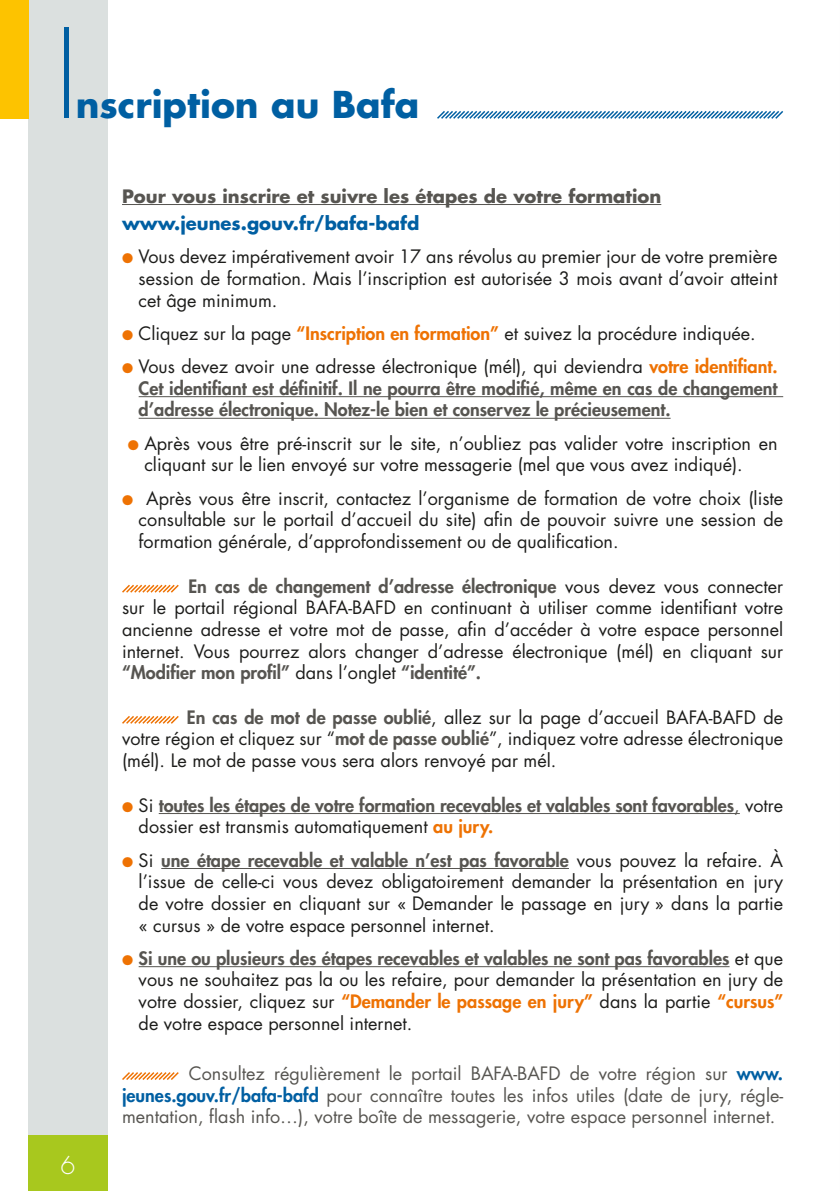
<style>
.page{position:relative;width:840px;height:1191px;background:#fff}
.page>*{position:absolute;margin:0;border:0;box-sizing:border-box;transform-origin:0 0}
.t1{font:300 120px "Futura Std";color:#005fa2;scale:.75 1}
.t2{font:700 36px "Futura Std";color:#005fa2}
.t3{font:300 24px "Futura Std";color:#fff}
.t4{font:18px/21.6px "Futura Std";color:#1d1d1b;text-align:justify}
.t5{font:800 18px/21.6px "Futura Std";color:#575551;text-align:justify}
.t6{font:18px/21.6px "Futura Std";color:#575551;text-align:justify}
.t7{font:700 18px "Futura Std";color:#575551}
.t8{font:700 18px "Futura Std";color:#005fa2}
.s1{color:#ee7203}
.s2{font-weight:800;color:#ee7203}
.s3{font-weight:400;color:#1d1d1b}
.s4{font-weight:800;color:#575551}
.s5{font-weight:400}
.s6{font-weight:800;color:#005fa2}
</style>
<div class="page">
<div style="left:28px;top:0;width:80px;height:1191px;background:#dbe0df"></div>
<div style="left:0;top:0;width:28px;height:119px;background:#fdc300"></div>
<div style="left:28px;top:1135px;width:80px;height:56px;background:#a8c81e"></div>
<hr style="left:122px;top:204px;width:539px;height:1px;background:#575551">
<hr style="left:139px;top:396px;width:643px;height:1px;background:#575551">
<hr style="left:139px;top:418px;width:531px;height:1px;background:#575551">
<hr style="left:159px;top:813px;width:580px;height:1px;background:#575551">
<hr style="left:161px;top:868px;width:407px;height:1px;background:#575551">
<hr style="left:139px;top:966px;width:590px;height:1px;background:#575551">
<svg style="left:122px;top:584px;width:57px;height:9px"></svg>
<svg style="left:122px;top:716px;width:57px;height:8px"></svg>
<svg style="left:122px;top:1072px;width:57px;height:8px"></svg>
<svg style="left:437px;top:111px;width:347px;height:8px"></svg>
<h1 class="t1" style="left:57px;top:1px;width:7px">I</h1>
<h2 class="t2" style="left:76px;top:81px;width:345px">nscription au Bafa</h2>
<p class="t7" style="left:122px;top:184px;width:540px">Pour vous inscrire et suivre les étapes de votre formation</p>
<p class="t8" style="left:122px;top:211px;width:299px">www.jeunes.gouv.fr/bafa-bafd</p>
<p class="t4" style="left:139px;top:246px;width:640px;text-indent:-17px"><span class="s1">●</span> Vous devez impérativement avoir 17 ans révolus au premier jour de votre première session de formation. Mais l’inscription est autorisée 3 mois avant d’avoir atteint cet âge minimum.</p>
<p class="t4" style="left:122px;top:323px;width:635px"><span class="s1">●</span> Cliquez sur la page <span class="s2">“Inscription en formation”</span> et suivez la procédure indiquée.</p>
<p class="t5" style="left:139px;top:356px;width:640px;text-indent:-17px"><span class="s1">●</span> <span class="s3">Vous devez avoir une adresse électronique (mél), qui deviendra</span> <span class="s1">votre identifiant.<br></span>Cet identifiant est définitif. Il ne pourra être modifié, même en cas de changement d’adresse électronique. Notez-le bien et conservez le précieusement.</p>
<p class="t4" style="left:144px;top:432px;width:634px;text-indent:-17px"><span class="s1">●</span> Après vous être pré-inscrit sur le site, n’oubliez pas valider votre inscription en cliquant sur le lien envoyé sur votre messagerie (mel que vous avez indiqué).</p>
<p class="t4" style="left:139px;top:487px;width:645px;text-indent:-17px"><span class="s1">●</span> Après vous être inscrit, contactez l’organisme de formation de votre choix (liste consultable sur le portail d’accueil du site) afin de pouvoir suivre une session de formation générale, d’approfondissement ou de qualification.</p>
<p class="t4" style="left:122px;top:575px;width:662px;text-indent:66px"><span class="s4">En cas de changement d’adresse électronique</span> vous devez vous connecter sur le portail régional BAFA-BAFD en continuant à utiliser comme identifiant votre ancienne adresse et votre mot de passe, afin d’accéder à votre espace personnel internet. Vous pourrez alors changer d’adresse électronique (mél) en cliquant sur <span class="s4">“Modifier mon profil”</span> dans l’onglet <span class="s4">“identité”.</span></p>
<p class="t4" style="left:122px;top:706px;width:662px;text-indent:65px"><span class="s4">En cas de mot de passe oublié</span>, allez sur la page d’accueil BAFA-BAFD de votre région et cliquez sur “<span class="s4">mot de passe oublié</span>”, indiquez votre adresse électronique (mél). Le mot de passe vous sera alors renvoyé par mél.</p>
<p class="t5" style="left:139px;top:794px;width:645px;text-indent:-17px"><span class="s1">●</span> <span class="s3">Si</span> toutes les étapes de votre formation recevables et valables sont favorables<span class="s5">,</span> <span class="s3">votre dossier est transmis automatiquement</span> <span class="s1">au jury.</span></p>
<p class="t4" style="left:139px;top:849px;width:645px;text-indent:-17px"><span class="s1">●</span> Si <span class="s4">une étape recevable et valable n’est pas favorable</span> vous pouvez la refaire. À l’issue de celle-ci vous devez obligatoirement demander la présentation en jury de votre dossier en cliquant sur « Demander le passage en jury » dans la partie « cursus » de votre espace personnel internet.</p>
<p class="t4" style="left:139px;top:947px;width:645px;text-indent:-17px"><span class="s1">●</span> <span class="s4">Si une ou plusieurs des étapes recevables et valables ne sont pas favorables</span> et que vous ne souhaitez pas la ou les refaire, pour demander la présentation en jury de votre dossier, cliquez sur <span class="s2">“Demander le passage en jury”</span> dans la partie <span class="s2">“cursus” </span>de votre espace personnel internet.</p>
<p class="t6" style="left:122px;top:1062px;width:662px;text-indent:67px">Consultez régulièrement le portail BAFA-BAFD de votre région sur <span class="s6">www. jeunes.gouv.fr/bafa-bafd</span> pour connaître toutes les infos utiles (date de jury, régle&shy;mentation, flash info…), votre boîte de messagerie, votre espace personnel internet.</p>
<h3 class="t3" style="left:61px;top:1150px;width:16px">6</h3>
</div>
